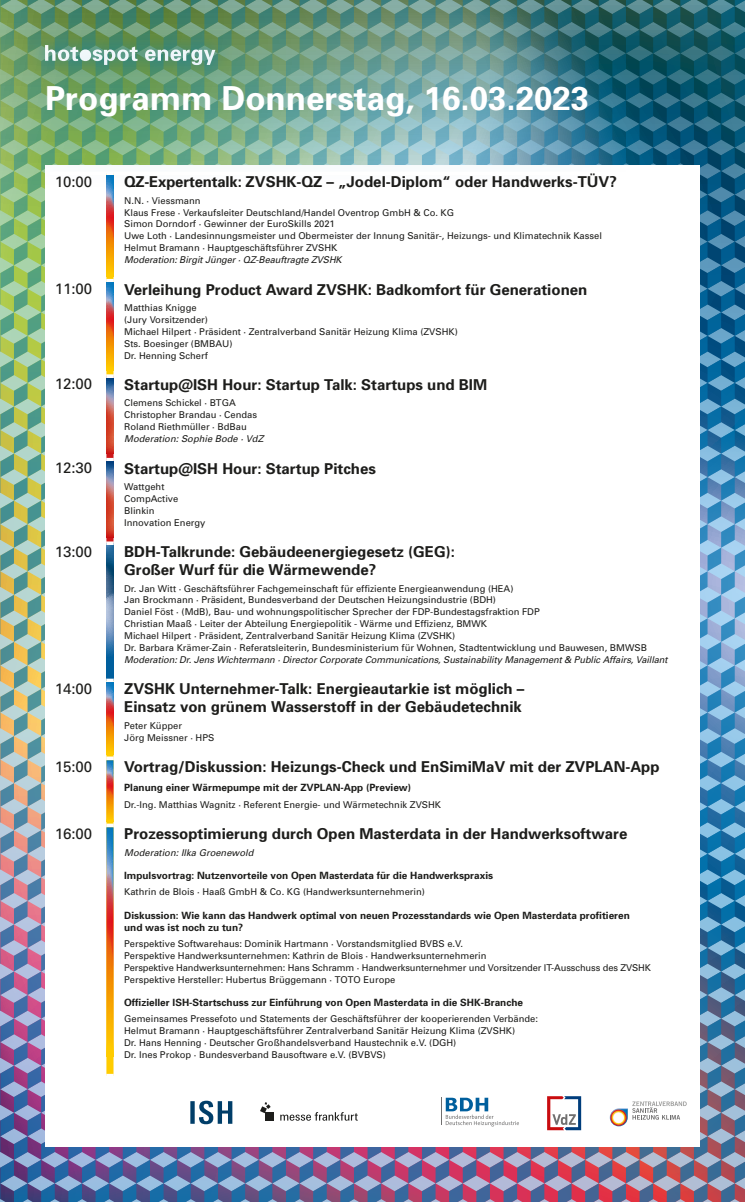
<style>
.page{position:relative;width:745px;height:1202px;background:#fff}
.page>*{position:absolute;margin:0;border:0;box-sizing:border-box;transform-origin:0 0}
.t1{font:700 33px "Univers";color:#fff}
.t2{font:700 15px/18px "Univers";color:#1d1d1b}
.t3{font:15px "Univers";color:#1d1d1b}
.t4{font:700 10px/12px "Univers";color:#1d1d1b}
.t5{font:9.38px/11.9px "Univers";color:#1d1d1b}
.t6{font:italic 9.38px "Univers";letter-spacing:-.01em;color:#1d1d1b}
</style>
<div class="page">
<img style="left:0;top:0;width:744px;height:775px">
<img style="left:0;top:783px;width:744px;height:418px">
<div style="left:45px;top:165px;width:654px;height:980px;background:#fff"></div>
<svg style="left:632px;top:1101px;width:54px;height:18px"></svg>
<img style="left:609px;top:1108px;width:18px;height:18px">
<svg style="left:547px;top:1096px;width:33px;height:33px"></svg>
<svg style="left:441px;top:1097px;width:77px;height:29px"></svg>
<svg style="left:190px;top:1100px;width:42px;height:23px"></svg>
<div style="left:265px;top:1111px;width:9px;height:9px;background:#1d1d1b"></div>
<svg style="left:260px;top:1102px;width:10px;height:10px"></svg>
<svg style="left:280px;top:1112px;width:77px;height:8px"></svg>
<div style="left:0;top:3px;width:667px;height:194px;background:#007bb6;opacity:.4"></div>
<div style="left:106px;top:543px;width:7px;height:137px;background:#005f9d"></div>
<hr style="left:50px;top:171px;width:56px;height:4px;background:#fff">
<hr style="left:113px;top:171px;width:580px;height:4px;background:#fff">
<svg style="left:106px;top:171px;width:7px;height:374px;background:#ca864c"></svg>
<svg style="left:106px;top:378px;width:7px;height:76px"></svg>
<svg style="left:106px;top:461px;width:7px;height:76px"></svg>
<svg style="left:106px;top:545px;width:7px;height:110px"></svg>
<svg style="left:106px;top:678px;width:7px;height:398px;background:#c98847"></svg>
<div style="left:106px;top:1040px;width:7px;height:15px;background:#fec900"></div>
<h1 class="t1" style="left:45px;top:78px;width:545px">Programm Donnerstag, 16.03.2023</h1>
<h2 class="t3" style="left:55px;top:172px;width:39px">10:00</h2>
<h2 class="t2" style="left:124px;top:173px;width:494px">QZ-Expertentalk: ZVSHK-QZ – „Jodel-Diplom“ oder Handwerks-TÜV?</h2>
<p class="t5" style="left:124px;top:194px;width:479px">N.N. · Viessmann<br>Klaus Frese · Verkaufsleiter Deutschland/Handel Oventrop GmbH &amp; Co. KG<br>Simon Dorndorf · Gewinner der EuroSkills 2021<br>Uwe Loth · Landesinnungsmeister und Obermeister der Innung Sanitär-, Heizungs- und Klimatechnik Kassel Helmut Bramann · Hauptgeschäftsführer ZVSHK</p>
<p class="t6" style="left:124px;top:254px;width:219px">Moderation: Birgit Jünger · QZ-Beauftragte ZVSHK</p>
<h2 class="t3" style="left:55px;top:280px;width:39px">11:00</h2>
<h2 class="t2" style="left:124px;top:280px;width:464px">Verleihung Product Award ZVSHK: Badkomfort für Generationen</h2>
<p class="t5" style="left:124px;top:302px;width:335px">Matthias Knigge<br>(Jury Vorsitzender)<br>Michael Hilpert · Präsident · Zentralverband Sanitär Heizung Klima (ZVSHK)<br>Sts. Boesinger (BMBAU)<br>Dr. Henning Scherf</p>
<h2 class="t3" style="left:55px;top:375px;width:39px">12:00</h2>
<h2 class="t2" style="left:124px;top:375px;width:364px">Startup@ISH Hour: Startup Talk: Startups und BIM</h2>
<p class="t5" style="left:124px;top:397px;width:134px">Clemens Schickel · BTGA<br>Christopher Brandau · Cendas<br>Roland Riethmüller · BdBau</p>
<p class="t6" style="left:124px;top:433px;width:141px">Moderation: Sophie Bode · VdZ</p>
<h2 class="t3" style="left:55px;top:459px;width:39px">12:30</h2>
<h2 class="t2" style="left:124px;top:459px;width:253px">Startup@ISH Hour: Startup Pitches</h2>
<p class="t5" style="left:124px;top:481px;width:83px">Wattgeht<br>CompActive<br>Blinkin<br>Innovation Energy</p>
<h2 class="t3" style="left:55px;top:542px;width:39px">13:00</h2>
<h2 class="t2" style="left:124px;top:542px;width:332px">BDH-Talkrunde: Gebäudeenergiegesetz (GEG):<br>Großer Wurf für die Wärmewende?</h2>
<p class="t5" style="left:124px;top:582px;width:524px">Dr. Jan Witt · Geschäftsführer Fachgemeinschaft für effiziente Energieanwendung (HEA)<br>Jan Brockmann · Präsident, Bundesverband der Deutschen Heizungsindustrie (BDH)<br>Daniel Föst · (MdB), Bau- und wohnungspolitischer Sprecher der FDP-Bundestagsfraktion FDP<br>Christian Maaß · Leiter der Abteilung Energiepolitik - Wärme und Effizienz, BMWK<br>Michael Hilpert · Präsident, Zentralverband Sanitär Heizung Klima (ZVSHK)<br>Dr. Barbara Krämer-Zain · Referatsleiterin, Bundesministerium für Wohnen, Stadtentwicklung und Bauwesen, BMWSB</p>
<p class="t6" style="left:124px;top:654px;width:544px">Moderation: Dr. Jens Wichtermann · Director Corporate Communications, Sustainability Management &amp; Public Affairs, Vaillant</p>
<h2 class="t3" style="left:55px;top:679px;width:39px">14:00</h2>
<h2 class="t2" style="left:124px;top:680px;width:401px">ZVSHK Unternehmer-Talk: Energieautarkie ist möglich –<br>Einsatz von grünem Wasserstoff in der Gebäudetechnik</h2>
<p class="t5" style="left:124px;top:719px;width:92px">Peter Küpper<br>Jörg Meissner · HPS</p>
<h2 class="t3" style="left:55px;top:757px;width:39px">15:00</h2>
<h2 class="t2" style="left:124px;top:757px;width:536px">Vortrag/Diskussion: Heizungs-Check und EnSimiMaV mit der ZVPLAN-App</h2>
<p class="t4" style="left:124px;top:781px;width:288px">Planung einer Wärmepumpe mit der ZVPLAN-App (Preview)</p>
<p class="t5" style="left:124px;top:798px;width:318px">Dr.-Ing. Matthias Wagnitz · Referent Energie- und Wärmetechnik ZVSHK</p>
<h2 class="t3" style="left:55px;top:824px;width:39px">16:00</h2>
<h2 class="t2" style="left:124px;top:824px;width:504px">Prozessoptimierung durch Open Masterdata in der Handwerksoftware</h2>
<p class="t6" style="left:124px;top:846px;width:131px">Moderation: Ilka Groenewold</p>
<p class="t4" style="left:124px;top:869px;width:370px">Impulsvortrag: Nutzenvorteile von Open Masterdata für die Handwerkspraxis</p>
<p class="t5" style="left:124px;top:886px;width:302px">Kathrin de Blois · Haaß GmbH &amp; Co. KG (Handwerksunternehmerin)</p>
<p class="t4" style="left:124px;top:908px;width:507px">Diskussion: Wie kann das Handwerk optimal von neuen Prozesstandards wie Open Masterdata profitieren und was ist noch zu tun?</p>
<p class="t5" style="left:124px;top:937px;width:528px">Perspektive Softwarehaus: Dominik Hartmann · Vorstandsmitglied BVBS e.V.<br>Perspektive Handwerksunternehmen: Kathrin de Blois · Handwerksunternehmerin<br>Perspektive Handwerksunternehmen: Hans Schramm · Handwerksunternehmer und Vorsitzender IT-Ausschuss des ZVSHK Perspektive Hersteller: Hubertus Brüggemann · TOTO Europe</p>
<p class="t4" style="left:124px;top:996px;width:400px">Offizieller ISH-Startschuss zur Einführung von Open Masterdata in die SHK-Branche</p>
<p class="t5" style="left:124px;top:1013px;width:415px">Gemeinsames Pressefoto und Statements der Geschäftsführer der kooperierenden Verbände:<br>Helmut Bramann · Hauptgeschäftsführer Zentralverband Sanitär Heizung Klima (ZVSHK)<br>Dr. Hans Henning · Deutscher Großhandelsverband Haustechnik e.V. (DGH)<br>Dr. Ines Prokop · Bundesverband Bausoftware e.V. (BVBVS)</p>
</div>
